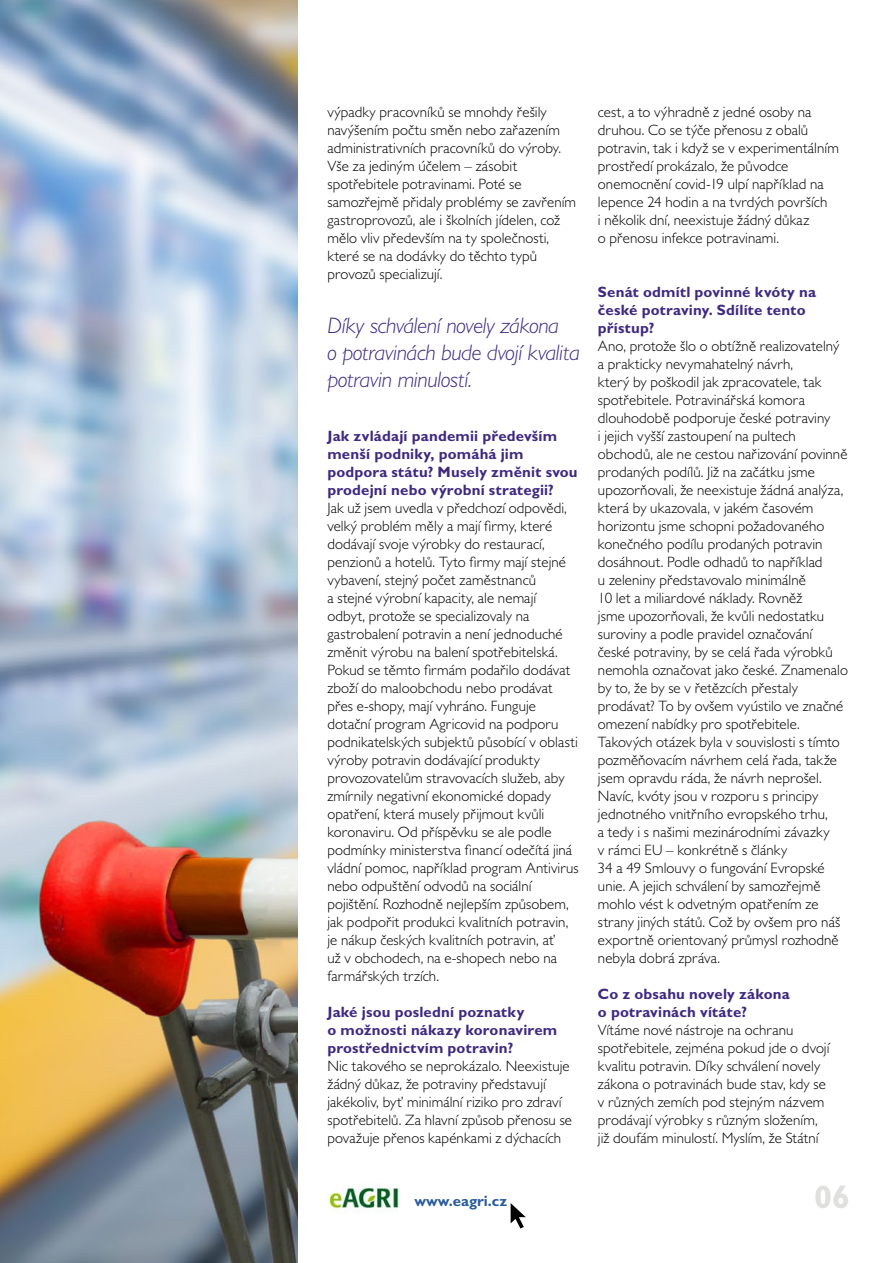
<style>
.page{position:relative;width:893px;height:1263px;background:#fff}
.page>*{position:absolute;margin:0;border:0;box-sizing:border-box;transform-origin:0 0}
.t1{font:700 32.55px "Gill Sans MT Pro";color:#e0e0df}
.t2{font:italic 300 22.5px/27px "Gill Sans MT Pro";letter-spacing:-.015em;color:#3f2981}
.t3{font:300 15px/18px "Gill Sans MT Pro";letter-spacing:.005em;color:#000}
.t4{font:700 15px/18px "Gill Sans MT Pro";letter-spacing:.01em;color:#3f2981}
.t5{font:700 15px "Gill Sans MT Pro";color:#275b9b}
</style>
<div class="page">
<img style="left:0;top:0;width:298px;height:1263px">
<svg style="left:510px;top:1203px;width:16px;height:26px"></svg>
<img style="left:328px;top:1187px;width:71px;height:23px">
<p class="t3" style="left:327px;top:102px;width:250px">výpadky pracovníků se mnohdy řešily navýšením počtu směn nebo zařazením administrativních pracovníků do výroby.<br>Vše za jediným účelem – zásobit spotřebitele potravinami. Poté se samozřejmě přidaly problémy se zavřením gastroprovozů, ale i školních jídelen, což mělo vliv především na ty společnosti, které se na dodávky do těchto typů provozů specializují.</p>
<h2 class="t2" style="left:327px;top:311px;width:254px">Díky schválení novely zákona<br>o potravinách bude dvojí kvalita potravin minulostí.</h2>
<p class="t4" style="left:327px;top:426px;width:252px">Jak zvládají pandemii především menší podniky, pomáhá jim podpora státu? Musely změnit svou prodejní nebo výrobní strategii?</p>
<p class="t3" style="left:327px;top:498px;width:253px">Jak už jsem uvedla v předchozí odpovědi, velký problém měly a mají firmy, které dodávají svoje výrobky do restaurací, penzionů a hotelů. Tyto firmy mají stejné vybavení, stejný počet zaměstnanců<br>a stejné výrobní kapacity, ale nemají<br>odbyt, protože se specializovaly na gastrobalení potravin a není jednoduché změnit výrobu na balení spotřebitelská.<br>Pokud se těmto firmám podařilo dodávat zboží do maloobchodu nebo prodávat přes e-shopy, mají vyhráno. Funguje dotační program Agricovid na podporu podnikatelských subjektů působící v oblasti výroby potravin dodávající produkty provozovatelům stravovacích služeb, aby zmírnily negativní ekonomické dopady opatření, která musely přijmout kvůli koronaviru. Od příspěvku se ale podle podmínky ministerstva financí odečítá jiná vládní pomoc, například program Antivirus nebo odpuštění odvodů na sociální pojištění. Rozhodně nejlepším způsobem, jak podpořit produkci kvalitních potravin, je nákup českých kvalitních potravin, ať<br>už v obchodech, na e-shopech nebo na farmářských trzích.</p>
<p class="t4" style="left:327px;top:1002px;width:231px">Jaké jsou poslední poznatky<br>o možnosti nákazy koronavirem prostřednictvím potravin?</p>
<p class="t3" style="left:327px;top:1056px;width:246px">Nic takového se neprokázalo. Neexistuje žádný důkaz, že potraviny představují jakékoliv, byť minimální riziko pro zdraví spotřebitelů. Za hlavní způsob přenosu se považuje přenos kapénkami z dýchacích</p>
<p class="t3" style="left:598px;top:102px;width:242px">cest, a to výhradně z jedné osoby na druhou. Co se týče přenosu z obalů potravin, tak i když se v experimentálním prostředí prokázalo, že původce onemocnění covid-19 ulpí například na lepence 24 hodin a na tvrdých površích<br>i několik dní, neexistuje žádný důkaz<br>o přenosu infekce potravinami.</p>
<p class="t4" style="left:598px;top:282px;width:220px">Senát odmítl povinné kvóty na české potraviny. Sdílíte tento přístup?</p>
<p class="t3" style="left:598px;top:336px;width:252px">Ano, protože šlo o obtížně realizovatelný a prakticky nevymahatelný návrh,<br>který by poškodil jak zpracovatele, tak spotřebitele. Potravinářská komora dlouhodobě podporuje české potraviny<br>i jejich vyšší zastoupení na pultech obchodů, ale ne cestou nařizování povinně prodaných podílů. Již na začátku jsme upozorňovali, že neexistuje žádná analýza, která by ukazovala, v jakém časovém horizontu jsme schopni požadovaného konečného podílu prodaných potravin dosáhnout. Podle odhadů to například<br>u zeleniny představovalo minimálně<br>10 let a miliardové náklady. Rovněž<br>jsme upozorňovali, že kvůli nedostatku suroviny a podle pravidel označování české potraviny, by se celá řada výrobků nemohla označovat jako české. Znamenalo by to, že by se v řetězcích přestaly prodávat? To by ovšem vyústilo ve značné omezení nabídky pro spotřebitele.<br>Takových otázek byla v souvislosti s tímto pozměňovacím návrhem celá řada, takže jsem opravdu ráda, že návrh neprošel.<br>Navíc, kvóty jsou v rozporu s principy jednotného vnitřního evropského trhu,<br>a tedy i s našimi mezinárodními závazky<br>v rámci EU – konkrétně s články<br>34 a 49 Smlouvy o fungování Evropské unie. A jejich schválení by samozřejmě mohlo vést k odvetným opatřením ze strany jiných států. Což by ovšem pro náš exportně orientovaný průmysl rozhodně nebyla dobrá zpráva.</p>
<p class="t4" style="left:598px;top:984px;width:193px">Co z obsahu novely zákona o potravinách vítáte?</p>
<p class="t3" style="left:598px;top:1020px;width:233px">Vítáme nové nástroje na ochranu spotřebitele, zejména pokud jde o dvojí kvalitu potravin. Díky schválení novely zákona o potravinách bude stav, kdy se v různých zemích pod stejným názvem prodávají výrobky s různým složením, již doufám minulostí. Myslím, že Státní</p>
<p class="t5" style="left:415px;top:1192px;width:94px">www.eagri.cz</p>
<h1 class="t1" style="left:814px;top:1176px;width:37px">06</h1>
</div>
